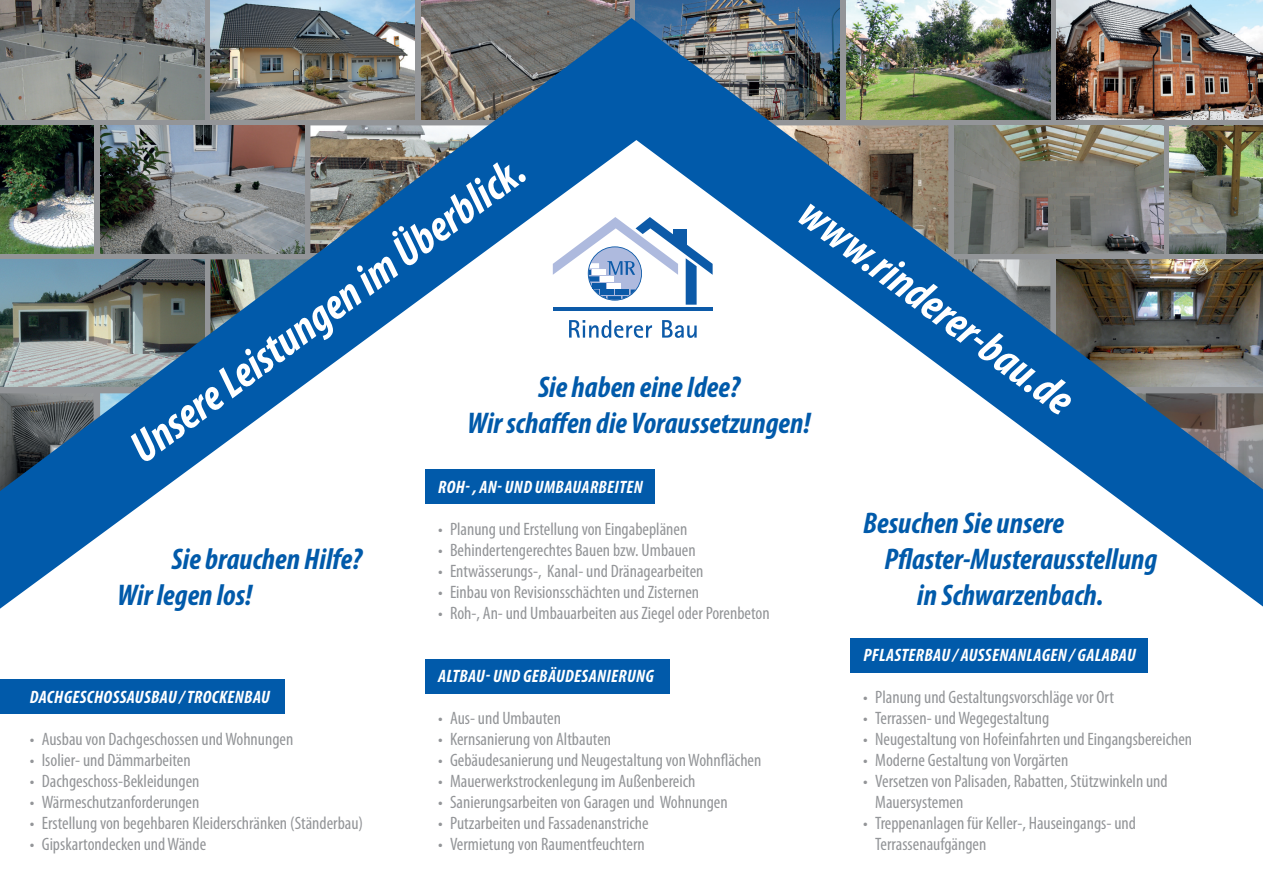
<style>
.page{position:relative;width:1263px;height:893px;background:#fff}
.page>*{position:absolute;margin:0;border:0;box-sizing:border-box;transform-origin:0 0}
.t1{font:italic 700 condensed 45px "Myriad Pro";color:#fff}
.t2{font:italic 700 condensed 30px/36px "Myriad Pro";color:#015aaa}
.t3{font:condensed 18px "Myriad Pro";color:#939598}
.t4{font:italic 700 condensed 18px "Myriad Pro";letter-spacing:.02em;color:#fff}
</style>
<div class="page">
<div style="left:425px;top:659px;width:245px;height:34px;background:#015aaa"></div>
<div style="left:0;top:679px;width:285px;height:35px;background:#015aaa"></div>
<div style="left:850px;top:639px;width:298px;height:34px;background:#015aaa"></div>
<img style="left:0;top:0;width:204px;height:18px">
<img style="left:210px;top:0;width:205px;height:18px">
<img style="left:421px;top:0;width:208px;height:18px">
<img style="left:846px;top:0;width:204px;height:18px">
<img style="left:1057px;top:0;width:206px;height:18px">
<img style="left:636px;top:0;width:204px;height:18px">
<img style="left:0;top:18px;width:1263px;height:591px">
<hr style="left:553px;top:307px;width:160px;height:4px;background:#0c5aa8">
<svg style="left:569px;top:320px;width:83px;height:18px"></svg>
<svg style="left:662px;top:320px;width:35px;height:18px"></svg>
<svg style="left:553px;top:217px;width:160px;height:88px"></svg>
<p class="t1" style="left:119px;top:431px;width:482px;rotate:-37deg">Unsere Leistungen im Überblick.</p>
<p class="t1" style="left:822px;top:185px;width:331px;rotate:37deg">www.rinderer-bau.de</p>
<p class="t2" style="left:538px;top:368px;width:203px">Sie haben eine Idee?</p>
<p class="t2" style="left:467px;top:404px;width:345px">Wir schaffen die Voraussetzungen!</p>
<p class="t2" style="left:118px;top:540px;width:246px;text-indent:54px">Sie brauchen Hilfe?<br>Wir legen los!</p>
<p class="t4" style="left:30px;top:686px;width:241px">DACHGESCHOSSAUSBAU / TROCKENBAU</p>
<p class="t3" style="left:30px;top:729px;width:265px">• Ausbau von Dachgeschossen und Wohnungen</p>
<p class="t3" style="left:30px;top:750px;width:162px">• Isolier- und Dämmarbeiten</p>
<p class="t3" style="left:30px;top:771px;width:171px">• Dachgeschoss-Bekleidungen</p>
<p class="t3" style="left:30px;top:792px;width:171px">• Wärmeschutzanforderungen</p>
<p class="t3" style="left:30px;top:813px;width:335px">• Erstellung von begehbaren Kleiderschränken (Ständerbau)</p>
<p class="t3" style="left:30px;top:834px;width:178px">• Gipskartondecken und Wände</p>
<p class="t4" style="left:438px;top:476px;width:206px">ROH- , AN- UND UMBAUARBEITEN</p>
<p class="t3" style="left:438px;top:519px;width:251px">• Planung und Erstellung von Eingabeplänen</p>
<p class="t3" style="left:438px;top:540px;width:259px">• Behindertengerechtes Bauen bzw. Umbauen</p>
<p class="t3" style="left:438px;top:561px;width:267px">• Entwässerungs-, Kanal- und Dränagearbeiten</p>
<p class="t3" style="left:438px;top:582px;width:263px">• Einbau von Revisionsschächten und Zisternen</p>
<p class="t3" style="left:438px;top:603px;width:333px">• Roh-, An- und Umbauarbeiten aus Ziegel oder Porenbeton</p>
<p class="t4" style="left:438px;top:665px;width:217px">ALTBAU- UND GEBÄUDESANIERUNG</p>
<p class="t3" style="left:438px;top:708px;width:124px">• Aus- und Umbauten</p>
<p class="t3" style="left:438px;top:729px;width:175px">• Kernsanierung von Altbauten</p>
<p class="t3" style="left:438px;top:750px;width:325px">• Gebäudesanierung und Neugestaltung von Wohnflächen</p>
<p class="t3" style="left:438px;top:771px;width:259px">• Mauerwerkstrockenlegung im Außenbereich</p>
<p class="t3" style="left:438px;top:792px;width:291px">• Sanierungsarbeiten von Garagen und Wohnungen</p>
<p class="t3" style="left:438px;top:813px;width:212px">• Putzarbeiten und Fassadenanstriche</p>
<p class="t3" style="left:438px;top:834px;width:208px">• Vermietung von Raumentfeuchtern</p>
<p class="t2" style="left:863px;top:504px;width:202px">Besuchen Sie unsere</p>
<p class="t2" style="left:884px;top:540px;width:274px">Pflaster-Musterausstellung</p>
<p class="t2" style="left:917px;top:576px;width:188px">in Schwarzenbach.</p>
<p class="t4" style="left:863px;top:644px;width:274px">PFLASTERBAU / AUSSENANLAGEN / GALABAU</p>
<p class="t3" style="left:863px;top:687px;width:252px">• Planung und Gestaltungsvorschläge vor Ort</p>
<p class="t3" style="left:863px;top:708px;width:188px">• Terrassen- und Wegegestaltung</p>
<p class="t3" style="left:863px;top:729px;width:330px">• Neugestaltung von Hofeinfahrten und Eingangsbereichen</p>
<p class="t3" style="left:863px;top:750px;width:207px">• Moderne Gestaltung von Vorgärten</p>
<p class="t3" style="left:863px;top:771px;width:306px">• Versetzen von Palisaden, Rabatten, Stützwinkeln und</p>
<p class="t3" style="left:875px;top:792px;width:90px">Mauersystemen</p>
<p class="t3" style="left:863px;top:813px;width:274px">• Treppenanlagen für Keller-, Hauseingangs- und</p>
<p class="t3" style="left:875px;top:834px;width:113px">Terrassenaufgängen</p>
</div>
